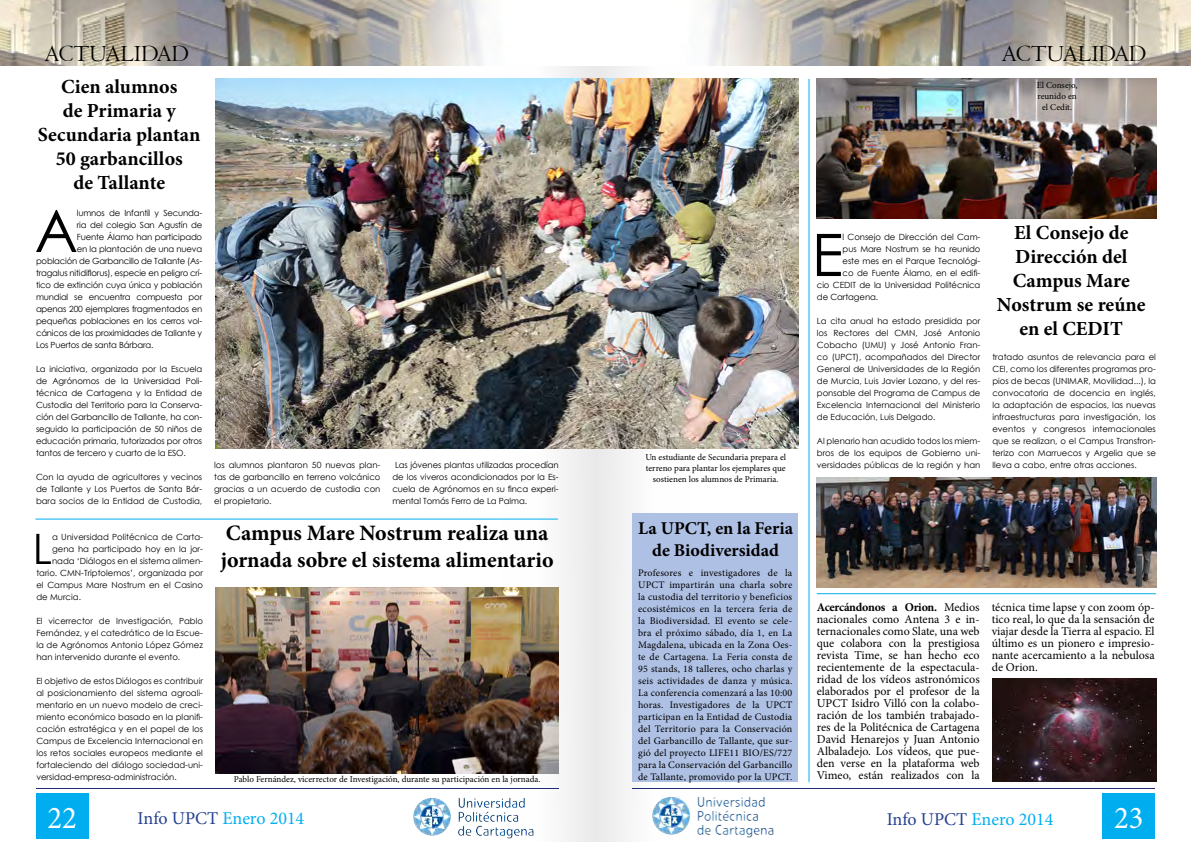
<style>
.page{position:relative;width:1191px;height:842px;background:#fff}
.page>*{position:absolute;margin:0;border:0;box-sizing:border-box;transform-origin:0 0}
.t1{font:58.6px "Century Gothic";color:#000}
.t2{font:41.9px "Century Gothic";color:#000}
.t3{font:31.8px "Minion Pro";color:#fff;scale:.96 1}
.t4{font:24px "Centaur";color:#000}
.t5{font:700 22px/26.4px "Minion Pro";color:#000}
.t6{font:700 20px/24px "Minion Pro";color:#000;text-align:center}
.t7{font:18px "Minion Pro";color:#00aeef}
.t8{font:700 18px/21.6px "Minion Pro";color:#000;text-align:center}
.t9{font:12px/12px "Minion Pro";color:#000;text-align:justify}
.t10{font:10px/12px "Minion Pro";letter-spacing:.02em;color:#000;text-align:justify}
.t11{font:9px/10.8px "Minion Pro";color:#000;text-align:center}
.t12{font:8.5px/12px "Century Gothic";letter-spacing:-.01em;color:#000;text-align:justify}
.s1{font-weight:700}
.s2{color:#25408f}
</style>
<div class="page">
<img style="left:816px;top:79px;width:340px;height:140px">
<div style="left:501px;top:1px;width:94px;height:841px;background:#f5f5f5"></div>
<div style="left:595px;top:1px;width:94px;height:841px;background:#f2f2f2"></div>
<div style="left:36px;top:793px;width:52px;height:45px;background:#00aeef"></div>
<div style="left:1102px;top:794px;width:52px;height:45px;background:#00aeef"></div>
<hr style="left:36px;top:788px;width:523px;height:1px;background:#1d2b7a">
<hr style="left:632px;top:788px;width:522px;height:1px;background:#1d2b7a">
<img style="left:0;top:0;width:1191px;height:65px">
<img style="left:650px;top:789px;width:124px;height:51px">
<img style="left:413px;top:789px;width:121px;height:53px">
<img style="left:215px;top:587px;width:343px;height:186px">
<hr style="left:35px;top:519px;width:523px;height:1px;background:#00aeef">
<hr style="left:808px;top:79px;width:1px;height:703px;background:#00aeef">
<div style="left:632px;top:513px;width:166px;height:269px;background:#aec0e3"></div>
<img style="left:992px;top:678px;width:164px;height:104px">
<hr style="left:816px;top:593px;width:339px;height:1px;background:#00aeef">
<img style="left:817px;top:477px;width:339px;height:110px">
<img style="left:215px;top:79px;width:583px;height:370px">
<h3 class="t4" style="left:45px;top:39px;width:146px">ACTUALIDAD</h3>
<h3 class="t4" style="left:1002px;top:39px;width:146px">ACTUALIDAD</h3>
<h3 class="t6" style="left:38px;top:75px;width:164px">Cien alumnos<br>de Primaria y<br>Secundaria plantan<br>50 garbancillos<br>de Tallante</h3>
<h1 class="t1" style="left:35px;top:190px;width:45px">A</h1>
<p class="t12" style="left:77px;top:207px;width:127px">lumnos de Infantil y Secunda-</p>
<p class="t12" style="left:77px;top:219px;width:127px">ria del colegio San Agustín de</p>
<p class="t12" style="left:77px;top:231px;width:127px">Fuente Álamo han participado</p>
<p class="t12" style="left:77px;top:243px;width:127px">en la plantación de una nueva</p>
<p class="t12" style="left:36px;top:255px;width:168px">población de Garbancillo de Tallante (As-</p>
<p class="t12" style="left:36px;top:267px;width:168px">tragalus nitidiflorus), especie en peligro crí-</p>
<p class="t12" style="left:36px;top:279px;width:168px">tico de extinción cuya única y población</p>
<p class="t12" style="left:36px;top:291px;width:168px">mundial se encuentra compuesta por</p>
<p class="t12" style="left:36px;top:303px;width:168px">apenas 200 ejemplares fragmentados en</p>
<p class="t12" style="left:36px;top:315px;width:168px">pequeñas poblaciones en los cerros vol-</p>
<p class="t12" style="left:36px;top:327px;width:168px">cánicos de las proximidades de Tallante y</p>
<p class="t12" style="left:36px;top:339px;width:119px">Los Puertos de santa Bárbara.</p>
<p class="t12" style="left:36px;top:363px;width:168px">La iniciativa, organizada por la Escuela de Agrónomos de la Universidad Poli&shy;técnica de Cartagena y la Entidad de Custodia del Territorio para la Conserva&shy;ción del Garbancillo de Tallante, ha con&shy;seguido la participación de 50 niños de educación primaria, tutorizados por otros tantos de tercero y cuarto de la ESO.</p>
<p class="t12" style="left:36px;top:471px;width:168px">Con la ayuda de agricultores y vecinos de Tallante y Los Puertos de Santa Bár&shy;bara socios de la Entidad de Custodia,</p>
<p class="t12" style="left:214px;top:459px;width:168px">los alumnos plantaron 50 nuevas plan&shy;tas de garbancillo en terreno volcánico gracias a un acuerdo de custodia con el propietario.</p>
<p class="t12" style="left:392px;top:459px;width:168px;text-indent:3px">Las jóvenes plantas utilizadas procedían de los viveros acondicionados por la Es&shy;cuela de Agrónomos en su finca experi&shy;mental Tomás Ferro de La Palma.</p>
<h3 class="t5" style="left:221px;top:520px;width:334px">Campus Mare Nostrum realiza una jornada sobre el sistema alimentario</h3>
<h2 class="t2" style="left:33px;top:520px;width:21px">L</h2>
<p class="t12" style="left:52px;top:531px;width:152px">a Universidad Politécnica de Carta-</p>
<p class="t12" style="left:52px;top:543px;width:152px">gena ha participado hoy en la jor-</p>
<p class="t12" style="left:52px;top:555px;width:152px">nada ‘Diálogos en el sistema alimen-</p>
<p class="t12" style="left:36px;top:567px;width:168px">tario. CMN-Triptolemos’, organizada por</p>
<p class="t12" style="left:36px;top:579px;width:168px">el Campus Mare Nostrum en el Casino</p>
<p class="t12" style="left:36px;top:591px;width:46px">de Murcia.</p>
<p class="t12" style="left:36px;top:615px;width:168px">El vicerrector de Investigación, Pablo Fernández, y el catedrático de la Escue&shy;la de Agrónomos Antonio López Gómez han intervenido durante el evento.</p>
<p class="t12" style="left:36px;top:675px;width:168px">El objetivo de estos Diálogos es contribuir al posicionamiento del sistema agroali&shy;mentario en un nuevo modelo de creci&shy;miento económico basado en la planifi&shy;cación estratégica y en el papel de los Campus de Excelencia Internacional en los retos sociales europeos mediante el fortaleciendo del diálogo sociedad-uni&shy;versidad-empresa-administración.</p>
<p class="t11" style="left:234px;top:773px;width:308px">Pablo Fernández, vicerrector de Investigación, durante su participación en la jornada.</p>
<p class="t11" style="left:1036px;top:80px;width:42px">El Consejo, reunido en el Cedit.</p>
<p class="t11" style="left:645px;top:452px;width:142px">Un estudiante de Secundaria prepara el terreno para plantar los ejemplares que sostienen los alumnos de Primaria.</p>
<h3 class="t8" style="left:638px;top:517px;width:156px">La UPCT, en la Feria de Biodiversidad</h3>
<p class="t10" style="left:638px;top:567px;width:156px">Profesores e investigadores de la UPCT impartirán una charla sobre la custodia del territorio y beneficios ecosistémicos en la tercera feria de la Biodiversidad. El evento se cele&shy;bra el próximo sábado, día 1, en La Magdalena, ubicada en la Zona Oes&shy;te de Cartagena. La Feria consta de 95 stands, 18 talleres, ocho charlas y seis actividades de danza y música.<br>La conferencia comenzará a las 10:00 horas. Investigadores de la UPCT participan en la Entidad de Custodia del Territorio para la Conservación del Garbancillo de Tallante, que sur&shy;gió del proyecto LIFE11 BIO/ES/727 para la Conservación del Garbancillo de Tallante, promovido por la UPCT.</p>
<h1 class="t1" style="left:811px;top:214px;width:33px">E</h1>
<p class="t12" style="left:842px;top:231px;width:139px">l Consejo de Dirección del Cam-</p>
<p class="t12" style="left:842px;top:243px;width:139px">pus Mare Nostrum se ha reunido</p>
<p class="t12" style="left:842px;top:255px;width:139px">este mes en el Parque Tecnológi-</p>
<p class="t12" style="left:842px;top:267px;width:139px">co de Fuente Álamo, en el edifi-</p>
<p class="t12" style="left:817px;top:279px;width:165px">cio CEDIT de la Universidad Politécnica</p>
<p class="t12" style="left:817px;top:291px;width:63px">de Cartagena.</p>
<p class="t12" style="left:817px;top:315px;width:165px">La cita anual ha estado presidida por los Rectores del CMN, José Antonio Cobacho (UMU) y José Antonio Fran&shy;co (UPCT), acompañados del Director General de Universidades de la Región de Murcia, Luis Javier Lozano, y del res&shy;ponsable del Programa de Campus de Excelencia Internacional del Ministerio de Educación, Luis Delgado.</p>
<p class="t12" style="left:817px;top:435px;width:165px">Al plenario han acudido todos los miem&shy;bros de los equipos de Gobierno uni&shy;versidades públicas de la región y han</p>
<h3 class="t6" style="left:997px;top:220px;width:150px">El Consejo de<br>Dirección del<br>Campus Mare<br>Nostrum se reúne en el CEDIT</h3>
<p class="t12" style="left:992px;top:351px;width:165px">tratado asuntos de relevancia para el CEI, como los diferentes programas pro&shy;pios de becas (UNIMAR, Movilidad...), la convocatoria de docencia en inglés, la adaptación de espacios, las nuevas infraestructuras para investigación, los eventos y congresos internacionales que se realizan, o el Campus Transfron&shy;terizo con Marruecos y Argelia que se lleva a cabo, entre otras acciones.</p>
<p class="t9" style="left:816px;top:601px;width:164px"><span class="s1">Acercándonos a Orion.</span> Medios nacionales como Antena 3 e in&shy;ternacionales como Slate, una web que colabora con la prestigiosa revista Time, se han hecho eco recientemente de la espectacula&shy;ridad de los vídeos astronómicos elaborados por el profesor de la UPCT Isidro Villó con la colabo&shy;ración de los también trabajado&shy;res de la Politécnica de Cartagena David Henarejos y Juan Antonio Albaladejo. Los vídeos, que pue&shy;den verse en la plataforma web Vimeo, están realizados con la</p>
<h3 class="t9" style="left:991px;top:601px;width:164px">técnica time lapse y con zoom óp&shy;tico real, lo que da la sensación de viajar desde la Tierra al espacio. El último es un pionero e impresio&shy;nante acercamiento a la nebulosa de Orion.</h3>
<h3 class="t3" style="left:47px;top:797px;width:32px">22</h3>
<h3 class="t3" style="left:1114px;top:797px;width:32px">23</h3>
<h3 class="t7" style="left:138px;top:806px;width:168px"><span class="s2">Info UPCT</span> Enero 2014</h3>
<h3 class="t7" style="left:886px;top:807px;width:168px"><span class="s2">Info UPCT</span> Enero 2014</h3>
</div>
